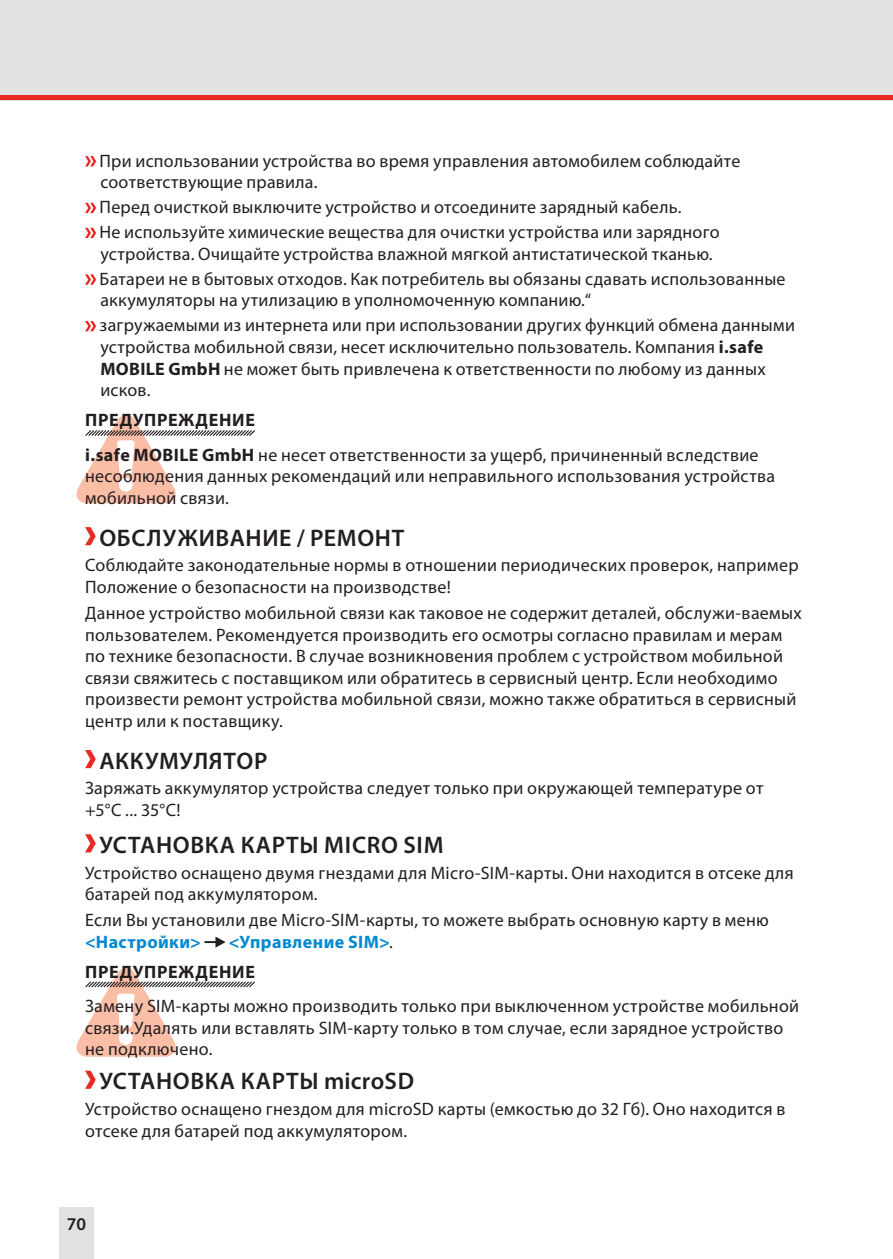
<style>
.page{position:relative;width:893px;height:1259px;background:#fff}
.page>*{position:absolute;margin:0;border:0;box-sizing:border-box;transform-origin:0 0}
.t1{font:600 24px "Myriad Pro";letter-spacing:.025em;color:#231f20}
.t2{font:18px/21.6px "Myriad Pro";letter-spacing:.02em;color:#231f20}
.t3{font:700 18px/30px "Myriad Pro";letter-spacing:.03em;color:#0089cf}
.t4{font:600 18px "Myriad Pro";color:#231f20}
.s1{font-weight:700}
.s2{font-weight:400;color:#231f20}
.s3{color:#231f20}
</style>
<div class="page">
<div style="left:60px;top:1208px;width:34px;height:51px;background:#e1e2e4"></div>
<div style="left:0;top:0;width:893px;height:100px;background:#e1e2e4"></div>
<hr style="left:0;top:96px;width:893px;height:4px;background:#ea2922">
<svg style="left:77px;top:415px;width:178px;height:88px"></svg>
<svg style="left:77px;top:968px;width:178px;height:88px"></svg>
<svg style="left:85px;top:156px;width:11px;height:10px"></svg>
<svg style="left:85px;top:203px;width:11px;height:10px"></svg>
<svg style="left:85px;top:228px;width:11px;height:10px"></svg>
<svg style="left:85px;top:274px;width:11px;height:11px"></svg>
<svg style="left:85px;top:321px;width:11px;height:10px"></svg>
<svg style="left:85px;top:527px;width:11px;height:18px"></svg>
<svg style="left:85px;top:750px;width:11px;height:18px"></svg>
<svg style="left:85px;top:834px;width:11px;height:18px"></svg>
<svg style="left:205px;top:936px;width:21px;height:11px"></svg>
<svg style="left:85px;top:1070px;width:11px;height:18px"></svg>
<p class="t2" style="left:100px;top:149px;width:642px">При использовании устройства во время управления автомобилем соблюдайте соответствующие правила .</p>
<p class="t2" style="left:100px;top:194px;width:622px;line-height:24.9px">Перед очисткой выключите устройство и отсоедините зарядный кабель .<br>Не используйте химические вещества для очистки устройства или зарядного</p>
<p class="t2" style="left:100px;top:241px;width:687px;line-height:24.9px">устройства . Очищайте устройства влажной мягкой антистатической тканью .<br>Батареи не в бытовых отходов . Как потребитель вы обязаны сдавать использованные</p>
<p class="t2" style="left:100px;top:288px;width:697px;line-height:24.9px">аккумуляторы на утилизацию в уполномоченную компанию .“<br>загружаемыми из интернета или при использовании других функций обмена данными</p>
<p class="t2" style="left:100px;top:336px;width:667px">устройства мобильной связи, несет исключительно пользователь . Компания <span class="s1">i.safe<br>MOBILE GmbH</span> не может быть привлечена к ответственности по любому из данных исков .</p>
<p class="t2" style="left:85px;top:403px;width:675px;line-height:34.5px"><span class="s1">ПРЕДУПРЕЖДЕНИЕ<br>i.safe MOBILE GmbH</span> не несет ответственности за ущерб, причиненный вследствие</p>
<p class="t2" style="left:85px;top:465px;width:692px">несоблюдения данных рекомендаций или неправильного использования устройства мобильной связи .</p>
<h1 class="t1" style="left:99px;top:522px;width:306px">ОБСЛУЖИВАНИЕ / РЕМОНТ</h1>
<p class="t2" style="left:85px;top:554px;width:715px">Соблюдайте законодательные нормы в отношении периодических проверок, например<br>Положение о безопасности на производстве!</p>
<p class="t2" style="left:85px;top:602px;width:718px">Данное устройство мобильной связи как таковое не содержит деталей, обслужи-ваемых пользователем . Рекомендуется производить его осмотры согласно правилам и мерам по технике безопасности . В случае возникновения проблем с устройством мобильной связи свяжитесь с поставщиком или обратитесь в сервисный центр . Если необходимо произвести ремонт устройства мобильной связи, можно также обратиться в сервисный центр или к поставщику .</p>
<h1 class="t1" style="left:99px;top:745px;width:170px">АККУМУЛЯТОР</h1>
<p class="t2" style="left:85px;top:777px;width:680px">Заряжать аккумулятор устройства следует только при окружающей температуре от +5°C . . . 35°C!</p>
<h1 class="t1" style="left:99px;top:829px;width:346px">УСТАНОВКА КАРТЫ MICRO SIM</h1>
<p class="t2" style="left:85px;top:861px;width:710px">Устройство оснащено двумя гнездами для Micro-SIM-карты . Они находится в отсеке для батарей под аккумулятором .</p>
<p class="t2" style="left:85px;top:909px;width:685px">Если Вы установили две Micro-SIM-карты, то можете выбрать основную карту в меню</p>
<p class="t3" style="left:85px;top:926px;width:117px">&lt;Настройки&gt;</p>
<p class="t3" style="left:85px;top:926px;width:309px;text-indent:144px">&lt;Управление SIM&gt; <span class="s2">.<br></span><span class="s3">ПРЕДУПРЕЖДЕНИЕ</span></p>
<p class="t2" style="left:85px;top:995px;width:716px">Замену SIM-карты можно производить только при выключенном устройстве мобильной связи .Удалять или вставлять SIM-карту только в том случае, если зарядное устройство не подключено .</p>
<h1 class="t1" style="left:99px;top:1065px;width:316px">УСТАНОВКА КАРТЫ microSD</h1>
<p class="t2" style="left:85px;top:1098px;width:702px">Устройство оснащено гнездом для microSD карты (емкостью до 32 Гб) . Оно находится в отсеке для батарей под аккумулятором .</p>
<p class="t4" style="left:67px;top:1212px;width:21px">70</p>
</div>
